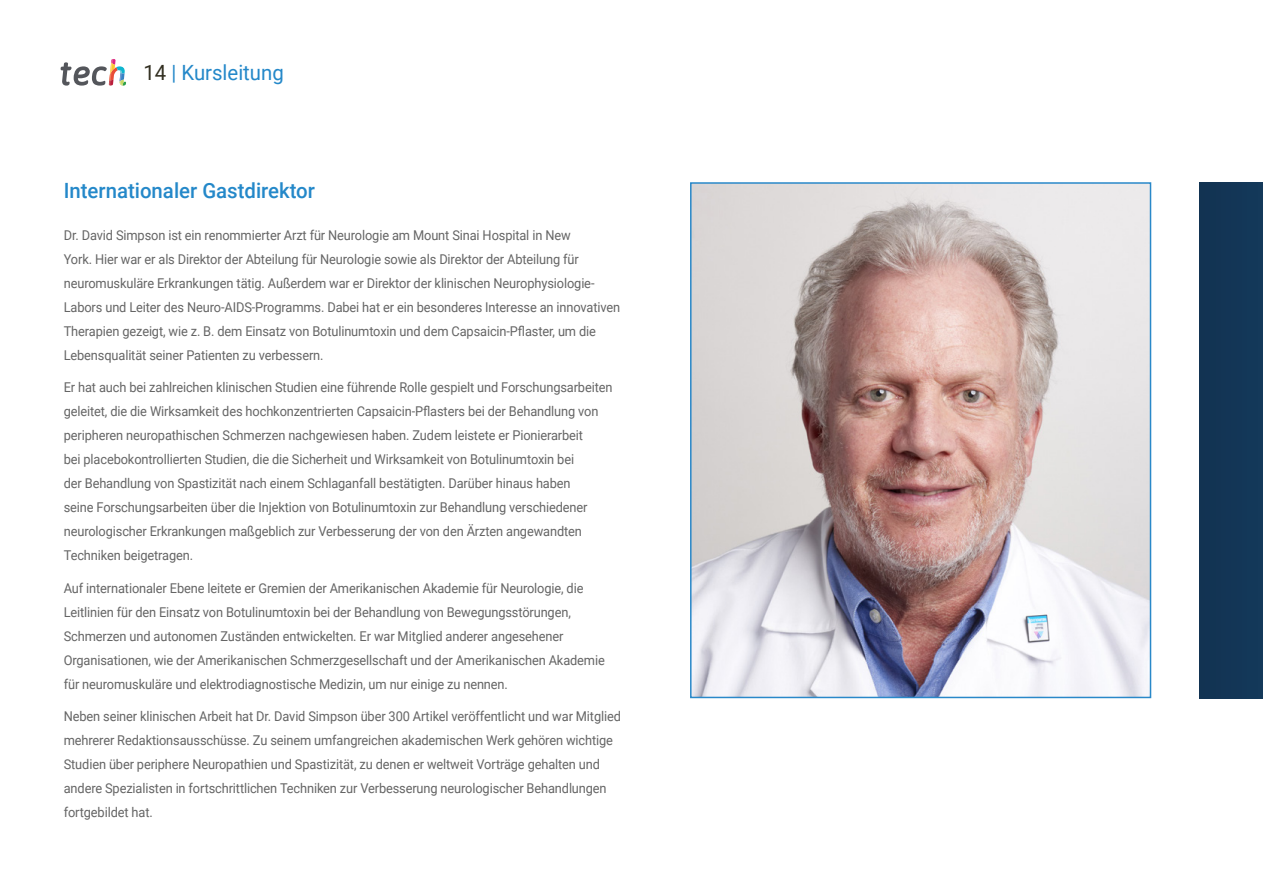
<style>
.page{position:relative;width:1263px;height:893px;background:#fff}
.page>*{position:absolute;margin:0;border:0;box-sizing:border-box;transform-origin:0 0}
.t1{font:500 21px "Roboto";color:#2488c9}
.t2{font:21px "Roboto";color:#2488c9}
.t3{font:13.5px/24px "Roboto";letter-spacing:-.01em;color:#656565;scale:.95 1}
.s1{color:#312e20}
</style>
<div class="page">
<div style="left:1199px;top:182px;width:64px;height:516px;background:#133556"></div>
<img style="left:693px;top:185px;width:455px;height:510px">
<div style="left:690px;top:182px;width:461px;height:516px;border:2px solid #2988c9"></div>
<svg style="left:61px;top:59px;width:65px;height:27px"></svg>
<h1 class="t2" style="left:144px;top:57px;width:142px"><span class="s1">14</span> | Kursleitung</h1>
<h1 class="t1" style="left:64px;top:176px;width:253px">Internationaler Gastdirektor</h1>
<p class="t3" style="left:64px;top:222px;width:587px">Dr. David Simpson ist ein renommierter Arzt für Neurologie am Mount Sinai Hospital in New<br>York. Hier war er als Direktor der Abteilung für Neurologie sowie als Direktor der Abteilung für neuromuskuläre Erkrankungen tätig. Außerdem war er Direktor der klinischen Neurophysiologie-Labors und Leiter des Neuro-AIDS-Programms. Dabei hat er ein besonderes Interesse an innovativen Therapien gezeigt, wie z. B. dem Einsatz von Botulinumtoxin und dem Capsaicin-Pflaster, um die Lebensqualität seiner Patienten zu verbessern.</p>
<p class="t3" style="left:64px;top:375px;width:579px">Er hat auch bei zahlreichen klinischen Studien eine führende Rolle gespielt und Forschungsarbeiten geleitet, die die Wirksamkeit des hochkonzentrierten Capsaicin-Pflasters bei der Behandlung von peripheren neuropathischen Schmerzen nachgewiesen haben. Zudem leistete er Pionierarbeit<br>bei placebokontrollierten Studien, die die Sicherheit und Wirksamkeit von Botulinumtoxin bei<br>der Behandlung von Spastizität nach einem Schlaganfall bestätigten. Darüber hinaus haben<br>seine Forschungsarbeiten über die Injektion von Botulinumtoxin zur Behandlung verschiedener neurologischer Erkrankungen maßgeblich zur Verbesserung der von den Ärzten angewandten Techniken beigetragen.</p>
<p class="t3" style="left:64px;top:575px;width:571px">Auf internationaler Ebene leitete er Gremien der Amerikanischen Akademie für Neurologie, die Leitlinien für den Einsatz von Botulinumtoxin bei der Behandlung von Bewegungsstörungen, Schmerzen und autonomen Zuständen entwickelten. Er war Mitglied anderer angesehener Organisationen, wie der Amerikanischen Schmerzgesellschaft und der Amerikanischen Akademie für neuromuskuläre und elektrodiagnostische Medizin, um nur einige zu nennen.</p>
<p class="t3" style="left:64px;top:704px;width:588px">Neben seiner klinischen Arbeit hat Dr. David Simpson über 300 Artikel veröffentlicht und war Mitglied mehrerer Redaktionsausschüsse. Zu seinem umfangreichen akademischen Werk gehören wichtige Studien über periphere Neuropathien und Spastizität, zu denen er weltweit Vorträge gehalten und andere Spezialisten in fortschrittlichen Techniken zur Verbesserung neurologischer Behandlungen fortgebildet hat.</p>
</div>
